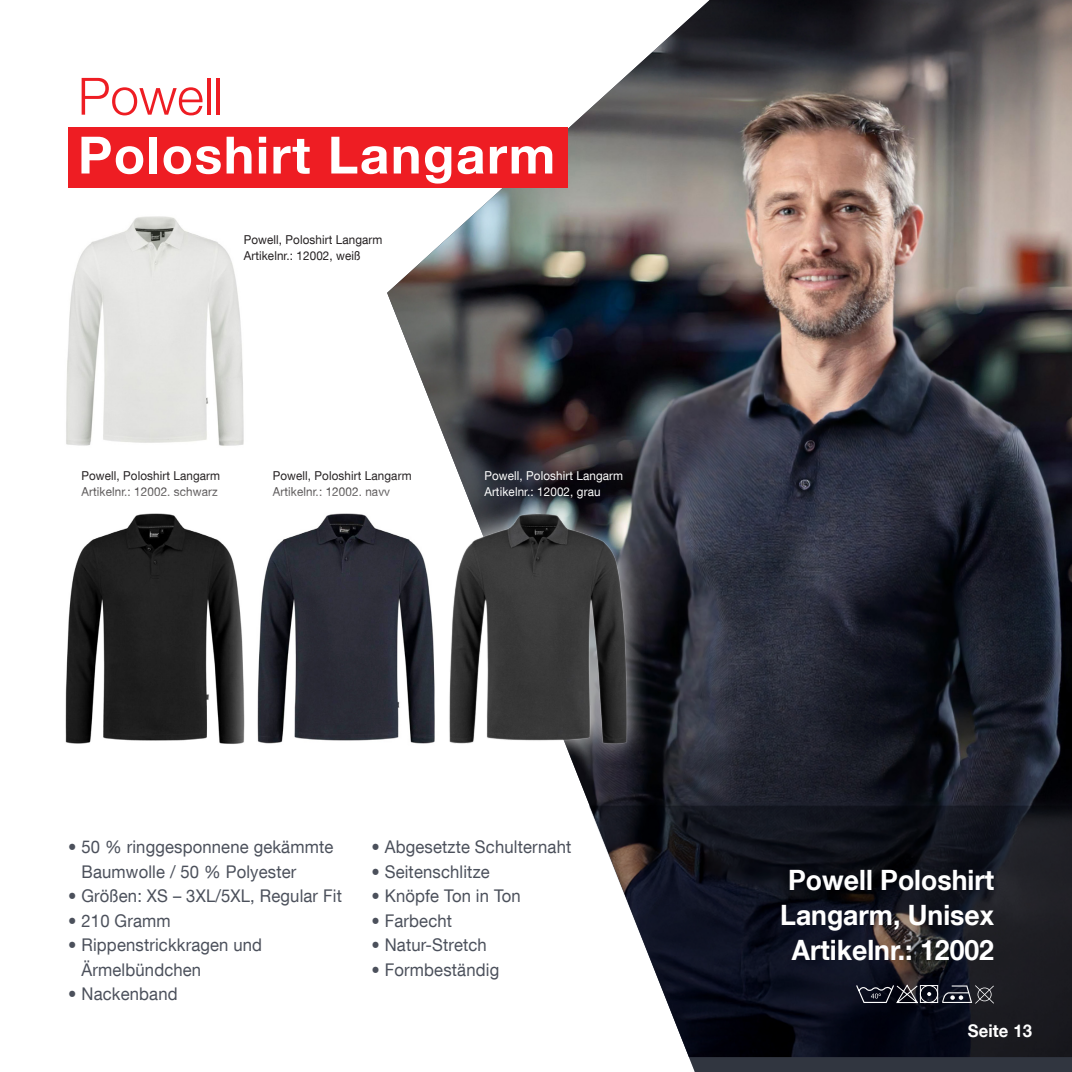
<style>
.page{position:relative;width:1072px;height:1072px;background:#fff}
.page>*{position:absolute;margin:0;border:0;box-sizing:border-box;transform-origin:0 0}
.t1{font:700 51.45px "Helvetica Neue LT Com";letter-spacing:.03em;color:#fff}
.t2{font:300 51.45px "Helvetica Neue LT Com";color:#ee1d23}
.t3{font:700 28px/35px "Helvetica Neue LT Com";color:#fff;text-align:center;scale:.95 1}
.t4{font:17.5px/24.5px "Helvetica Neue LT Com";letter-spacing:.01em;color:#4b505b;scale:.95 1}
.t5{font:700 17.5px "Helvetica Neue LT Com";letter-spacing:.01em;color:#fff;scale:.95 1}
.t6{font:12.25px/15.8px "Helvetica Neue LT Com";letter-spacing:.01em;color:#231f20;scale:.95 1}
.t7{font:12.25px/15.8px "Helvetica Neue LT Com";letter-spacing:.01em;color:#fff;scale:.95 1}
</style>
<div class="page">
<img style="left:387px;top:0;width:684px;height:805px">
<svg style="left:589px;top:805px;width:482px;height:266px;background:#2e2f38"></svg>
<div style="left:68px;top:127px;width:499px;height:60px;background:#ee1d23"></div>
<svg style="left:856px;top:983px;width:138px;height:20px;background:#3d3e48"></svg>
<img style="left:65px;top:513px;width:157px;height:231px">
<img style="left:66px;top:216px;width:178px;height:230px">
<div style="left:222px;top:473px;width:249px;height:310px;background:#fff;opacity:.75"></div>
<img style="left:245px;top:496px;width:182px;height:264px">
<div style="left:427px;top:491px;width:222px;height:274px;background:#fff;opacity:.75"></div>
<img style="left:441px;top:496px;width:199px;height:264px">
<h1 class="t2" style="left:78px;top:65px;width:146px">Powell</h1>
<h1 class="t1" style="left:78px;top:123px;width:479px">Poloshirt Langarm</h1>
<p class="t6" style="left:244px;top:232px;width:148px">Powell, Poloshirt Langarm<br>Artikelnr.: 12002, weiß</p>
<p class="t6" style="left:81px;top:467px;width:148px">Powell, Poloshirt Langarm<br>Artikelnr.: 12002, schwarz</p>
<p class="t6" style="left:273px;top:467px;width:148px">Powell, Poloshirt Langarm<br>Artikelnr.: 12002, navy</p>
<p class="t7" style="left:484px;top:467px;width:148px">Powell, Poloshirt Langarm<br>Artikelnr.: 12002, grau</p>
<p class="t4" style="left:81px;top:834px;width:267px;text-indent:-13px">• 50 % ringgesponnene gekämmte<br>Baumwolle / 50 % Polyester</p>
<p class="t4" style="left:68px;top:883px;width:290px">• Größen: XS – 3XL/5XL, Regular Fit</p>
<p class="t4" style="left:68px;top:908px;width:109px">• 210 Gramm</p>
<p class="t4" style="left:81px;top:932px;width:192px;text-indent:-13px">• Rippenstrickkragen und<br>Ärmelbündchen</p>
<p class="t4" style="left:68px;top:981px;width:117px">• Nackenband</p>
<p class="t4" style="left:371px;top:834px;width:212px">• Abgesetzte Schulternaht</p>
<p class="t4" style="left:371px;top:859px;width:126px">• Seitenschlitze</p>
<p class="t4" style="left:371px;top:883px;width:159px">• Knöpfe Ton in Ton</p>
<p class="t4" style="left:371px;top:908px;width:87px">• Farbecht</p>
<p class="t4" style="left:371px;top:932px;width:123px">• Natur-Stretch</p>
<p class="t4" style="left:371px;top:957px;width:136px">• Formbeständig</p>
<h2 class="t3" style="left:780px;top:861px;width:227px">Powell Poloshirt<br>Langarm, Unisex<br>Artikelnr.: 12002</h2>
<p class="t5" style="left:967px;top:1019px;width:69px">Seite 13</p>
</div>
